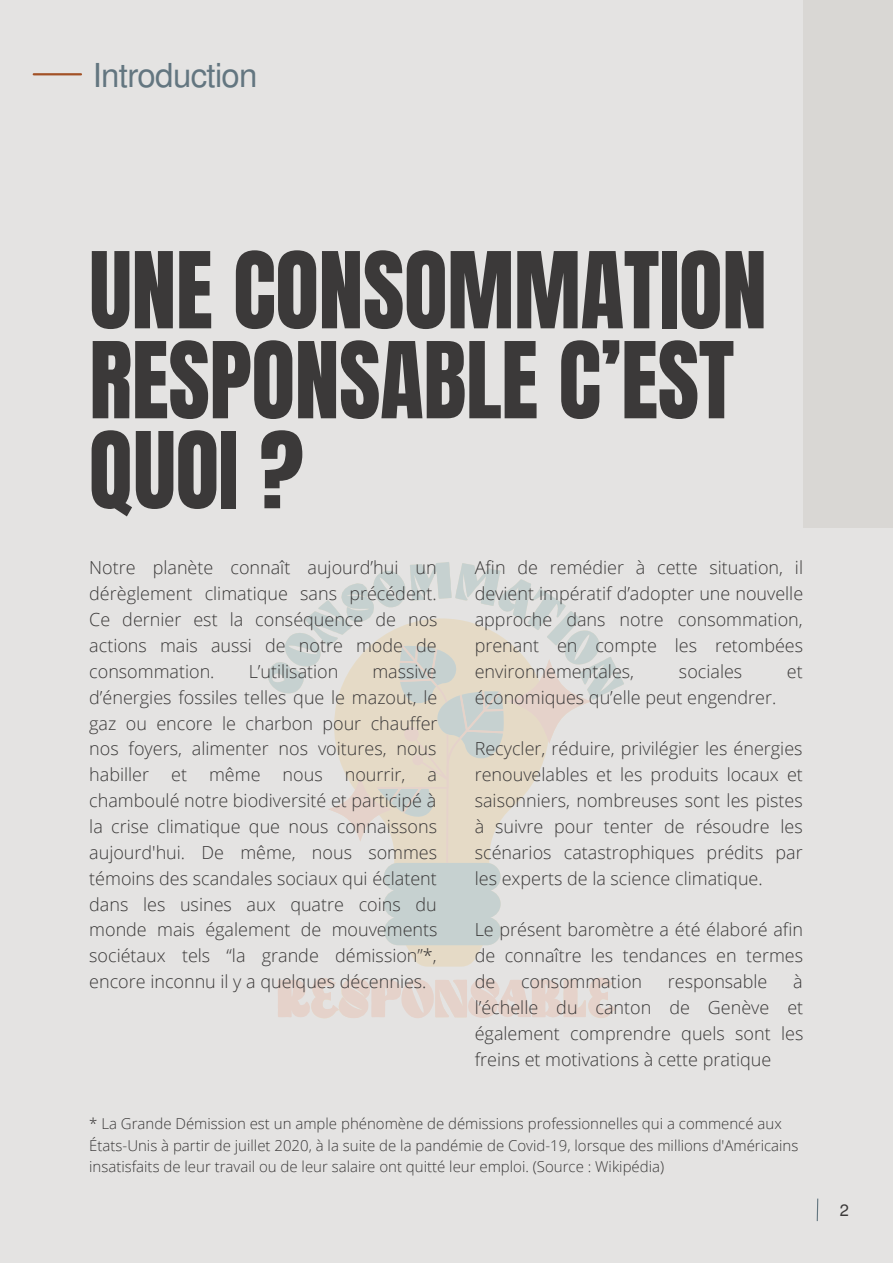
<style>
.page{position:relative;width:893px;height:1264px;background:#fff}
.page>*{position:absolute;margin:0;border:0;box-sizing:border-box;transform-origin:0 0}
.t1{font:89.85px/89.8px "Anton";letter-spacing:-.005em;color:#3b3939}
.t2{font:33px "Mukti";letter-spacing:-.02em;color:#637680}
.t3{font:300 18px/25.8px "Open Sans";color:#3b3939;text-align:justify}
.t4{font:16.5px "Mukti";color:#3b3939}
.t5{font:300 15px/21.3px "Open Sans";color:#3b3939}
</style>
<div class="page">
<div style="left:0;top:0;width:892px;height:1262px;background:#e4e3e2"></div>
<div style="left:803px;top:0;width:89px;height:527px;background:#d9d7d4"></div>
<svg style="left:816px;top:1198px;width:2px;height:24px"></svg>
<hr style="left:34px;top:73px;width:47px;height:2px;background:#a25126">
<svg style="left:268px;top:562px;width:356px;height:129px"></svg>
<svg style="left:278px;top:645px;width:337px;height:373px"></svg>
<p class="t2" style="left:93px;top:52px;width:166px">Introduction</p>
<p class="t1" style="left:89px;top:247px;width:679px">UNE CONSOMMATION<br>RESPONSABLE C’EST<br>QUOI ?</p>
<p class="t3" style="left:89px;top:554px;width:350px">Notre planète connaît aujourd’hui un dérèglement climatique sans précédent.<br>Ce dernier est la conséquence de nos actions mais aussi de notre mode de consommation.</p>
<p class="t3" style="left:249px;top:658px;width:91px">L’utilisation</p>
<p class="t3" style="left:89px;top:658px;width:350px;text-indent:283px">massive d’énergies fossiles telles que le mazout, le gaz ou encore le charbon pour chauffer nos foyers, alimenter nos voitures, nous habiller et même nous nourrir, a chamboulé notre biodiversité et participé à la crise climatique que nous connaissons aujourd'hui. De même, nous sommes témoins des scandales sociaux qui éclatent dans les usines aux quatre coins du monde mais également de mouvements sociétaux tels “la grande démission”*, encore inconnu il y a quelques décennies.</p>
<p class="t3" style="left:474px;top:554px;width:330px">Afin de remédier à cette situation, il devient impératif d’adopter une nouvelle approche dans notre consommation, prenant en compte les retombées environnementales,</p>
<p class="t3" style="left:679px;top:658px;width:65px">sociales</p>
<p class="t3" style="left:786px;top:658px;width:17px">et</p>
<p class="t3" style="left:474px;top:683px;width:303px">économiques qu’elle peut engendrer.</p>
<p class="t3" style="left:474px;top:735px;width:329px">Recycler, réduire, privilégier les énergies renouvelables et les produits locaux et saisonniers, nombreuses sont les pistes à suivre pour tenter de résoudre les scénarios catastrophiques prédits par les experts de la science climatique.</p>
<p class="t3" style="left:474px;top:916px;width:330px">Le présent baromètre a été élaboré afin de connaître les tendances en termes de</p>
<p class="t3" style="left:474px;top:968px;width:330px;text-indent:318px">à l’échelle du canton de Genève et également comprendre quels sont les freins et motivations à cette pratique</p>
<p class="t3" style="left:521px;top:968px;width:123px">consommation</p>
<p class="t3" style="left:667px;top:968px;width:101px">responsable</p>
<p class="t5" style="left:89px;top:1112px;width:710px">* La Grande Démission est un ample phénomène de démissions professionnelles qui a commencé aux<br>États-Unis à partir de juillet 2020, à la suite de la pandémie de Covid-19, lorsque des millions d'Américains insatisfaits de leur travail ou de leur salaire ont quitté leur emploi. (Source : Wikipédia)</p>
<p class="t4" style="left:839px;top:1198px;width:11px">2</p>
</div>
